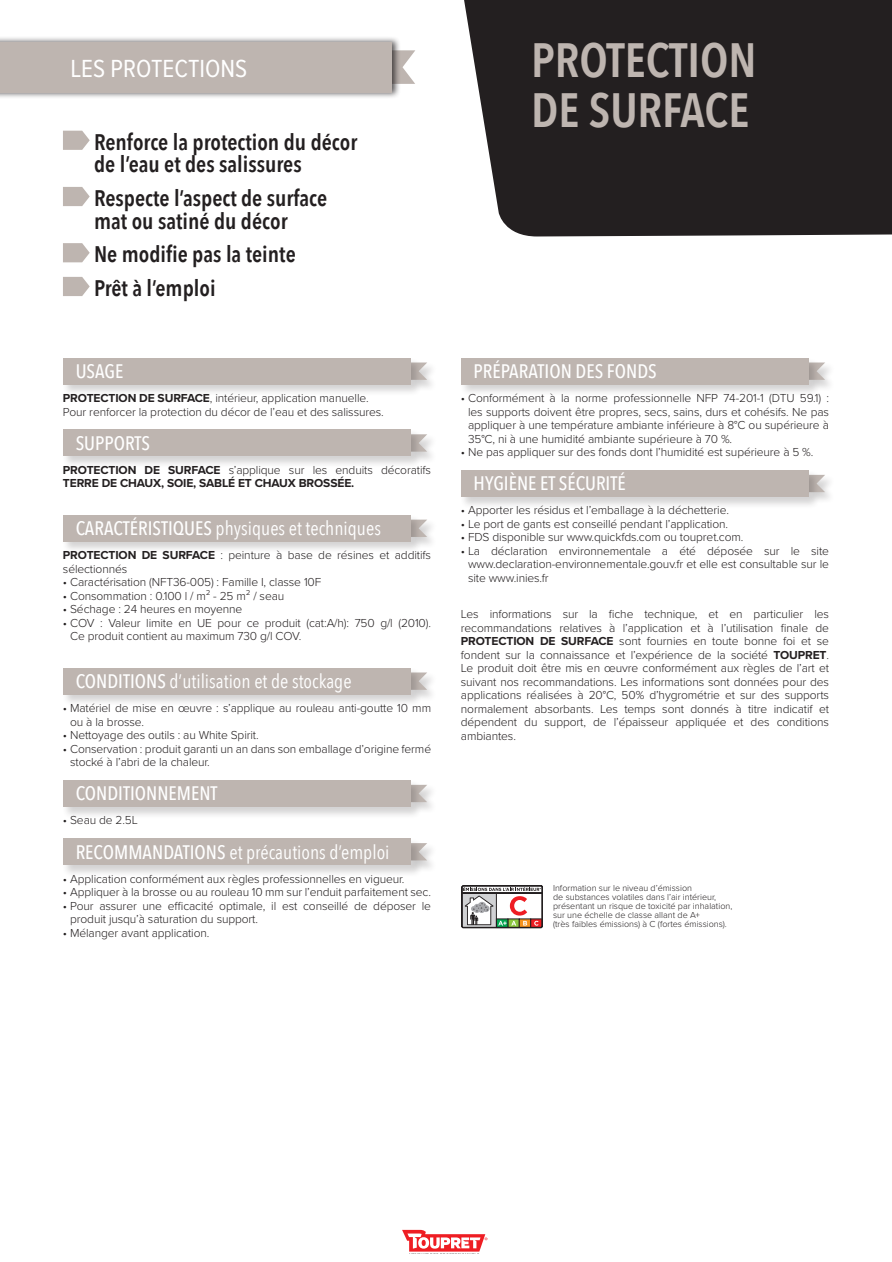
<style>
.page{position:relative;width:892px;height:1262px;background:#fff}
.page>*{position:absolute;margin:0;border:0;box-sizing:border-box;transform-origin:0 0}
.t1{font:600 48px/49.9px "Avenir Next Condensed";color:#beb5b0}
.t2{font:25.65px "Proxima Nova Cond";color:#fff}
.t3{font:600 22.5px/22.5px "Avenir Next Condensed";color:#231f20}
.t4{font:19.5px "Avenir Next Condensed";color:#fff}
.t5{font:500 19.5px "Avenir Next Condensed";color:#fff}
.t6{font:300 12px/13.5px "Proxima Nova";letter-spacing:-.01em;color:#231f20}
.t7{font:700 12px/13.5px "Proxima Nova";letter-spacing:-.01em;color:#231f20}
.t8{font:300 9px/9px "Proxima Nova";color:#231f20}
.s1{font-weight:700}
.s2{font-weight:300}
.s3{font-weight:500}
</style>
<div class="page">
<div style="left:464px;top:0;width:427px;height:236px;background:#231f20"></div>
<div style="left:408px;top:361px;width:30px;height:31px;background:#231f20;opacity:.2"></div>
<svg style="left:422px;top:362px;width:5px;height:18px"></svg>
<div style="left:62px;top:357px;width:360px;height:39px;background:#231f20;opacity:.2"></div>
<div style="left:63px;top:358px;width:347px;height:26px;background:#beb5b0"></div>
<div style="left:408px;top:433px;width:30px;height:30px;background:#231f20;opacity:.2"></div>
<svg style="left:422px;top:434px;width:5px;height:17px"></svg>
<div style="left:62px;top:429px;width:360px;height:39px;background:#231f20;opacity:.2"></div>
<div style="left:63px;top:430px;width:347px;height:26px;background:#beb5b0"></div>
<div style="left:408px;top:518px;width:30px;height:31px;background:#231f20;opacity:.2"></div>
<svg style="left:422px;top:519px;width:5px;height:18px"></svg>
<div style="left:62px;top:514px;width:360px;height:39px;background:#231f20;opacity:.2"></div>
<div style="left:63px;top:515px;width:347px;height:26px;background:#beb5b0"></div>
<div style="left:408px;top:671px;width:30px;height:30px;background:#231f20;opacity:.2"></div>
<svg style="left:422px;top:672px;width:5px;height:17px"></svg>
<div style="left:62px;top:667px;width:360px;height:39px;background:#231f20;opacity:.2"></div>
<div style="left:63px;top:668px;width:347px;height:26px;background:#beb5b0"></div>
<div style="left:408px;top:783px;width:30px;height:31px;background:#231f20;opacity:.2"></div>
<svg style="left:422px;top:784px;width:5px;height:18px"></svg>
<div style="left:62px;top:779px;width:360px;height:39px;background:#231f20;opacity:.2"></div>
<div style="left:63px;top:780px;width:347px;height:26px;background:#beb5b0"></div>
<div style="left:408px;top:842px;width:30px;height:30px;background:#231f20;opacity:.2"></div>
<svg style="left:422px;top:843px;width:5px;height:17px"></svg>
<div style="left:62px;top:837px;width:360px;height:39px;background:#231f20;opacity:.2"></div>
<div style="left:63px;top:838px;width:347px;height:26px;background:#beb5b0"></div>
<div style="left:806px;top:361px;width:29px;height:31px;background:#231f20;opacity:.2"></div>
<svg style="left:820px;top:362px;width:4px;height:18px"></svg>
<div style="left:460px;top:357px;width:360px;height:39px;background:#231f20;opacity:.2"></div>
<div style="left:460px;top:358px;width:348px;height:26px;background:#beb5b0"></div>
<div style="left:806px;top:474px;width:30px;height:30px;background:#231f20;opacity:.2"></div>
<svg style="left:820px;top:475px;width:4px;height:17px"></svg>
<div style="left:460px;top:469px;width:360px;height:39px;background:#231f20;opacity:.2"></div>
<div style="left:460px;top:470px;width:348px;height:26px;background:#beb5b0"></div>
<svg style="left:461px;top:885px;width:81px;height:42px"></svg>
<svg style="left:63px;top:131px;width:27px;height:19px"></svg>
<svg style="left:63px;top:187px;width:27px;height:19px"></svg>
<svg style="left:63px;top:243px;width:27px;height:19px"></svg>
<svg style="left:63px;top:277px;width:27px;height:19px"></svg>
<svg style="left:402px;top:1229px;width:85px;height:22px"></svg>
<svg style="left:400px;top:50px;width:15px;height:34px"></svg>
<div style="left:0;top:36px;width:400px;height:63px;background:#231f20;opacity:.75"></div>
<div style="left:0;top:42px;width:391px;height:51px;background:#beb5b0"></div>
<h2 class="t2" style="left:70px;top:50px;width:178px">LES PROTECTIONS</h2>
<h3 class="t3" style="left:94px;top:130px;width:264px">Renforce la protection du décor de l’eau et des salissures</h3>
<h3 class="t3" style="left:94px;top:186px;width:234px">Respecte l’aspect de surface mat ou satiné du décor</h3>
<h3 class="t3" style="left:94px;top:237px;width:203px;line-height:33.8px">Ne modifie pas la teinte<br>Prêt à l’emploi</h3>
<h3 class="t5" style="left:76px;top:359px;width:49px">USAGE</h3>
<p class="t6" style="left:63px;top:390px;width:322px"><span class="s1">PROTECTION DE SURFACE</span>, intérieur, application manuelle.<br>Pour renforcer la protection du décor de l’eau et des salissures.</p>
<h3 class="t5" style="left:76px;top:431px;width:76px">SUPPORTS</h3>
<p class="t7" style="left:63px;top:463px;width:369px">PROTECTION DE SURFACE <span class="s2">s’applique sur les enduits décoratifs<br></span>TERRE DE CHAUX, SOIE, SABLÉ ET CHAUX BROSSÉE.</p>
<h3 class="t4" style="left:76px;top:511px;width:307px"><span class="s3">CARACTÉRISTIQUES</span> physiques et techniques</h3>
<p class="t6" style="left:63px;top:547px;width:369px"><span class="s1">PROTECTION DE SURFACE</span> : peinture à base de résines et additifs sélectionnés</p>
<p class="t6" style="left:63px;top:574px;width:260px">• Caractérisation (NFT36-005) : Famille I, classe 10F</p>
<p class="t6" style="left:63px;top:588px;width:223px">• Consommation : 0.100 l / m² - 25 m² / seau</p>
<p class="t6" style="left:63px;top:601px;width:181px">• Séchage : 24 heures en moyenne</p>
<p class="t6" style="left:70px;top:615px;width:362px;text-indent:-7px">• COV : Valeur limite en UE pour ce produit (cat:A/h): 750 g/l (2010).<br>Ce produit contient au maximum 730 g/l COV.</p>
<h3 class="t4" style="left:76px;top:664px;width:277px"><span class="s3">CONDITIONS</span> d’utilisation et de stockage</h3>
<p class="t6" style="left:70px;top:700px;width:362px;text-indent:-7px">• Matériel de mise en œuvre : s’applique au rouleau anti-goutte 10 mm ou à la brosse.</p>
<p class="t6" style="left:63px;top:727px;width:197px">• Nettoyage des outils : au White Spirit.</p>
<p class="t6" style="left:70px;top:741px;width:362px;text-indent:-7px">• Conservation : produit garanti un an dans son emballage d’origine fermé stocké à l’abri de la chaleur.</p>
<h3 class="t5" style="left:76px;top:781px;width:143px">CONDITIONNEMENT</h3>
<p class="t6" style="left:63px;top:812px;width:76px">• Seau de 2.5L</p>
<h3 class="t4" style="left:76px;top:834px;width:315px"><span class="s3">RECOMMANDATIONS</span> et précautions d’emploi</h3>
<p class="t6" style="left:63px;top:871px;width:343px">• Application conformément aux règles professionnelles en vigueur.</p>
<p class="t6" style="left:63px;top:884px;width:369px">• Appliquer à la brosse ou au rouleau 10 mm sur l’enduit parfaitement sec.</p>
<p class="t6" style="left:70px;top:898px;width:362px;text-indent:-7px">• Pour assurer une efficacité optimale, il est conseillé de déposer le produit jusqu’à saturation du support.</p>
<p class="t6" style="left:63px;top:925px;width:148px">• Mélanger avant application.</p>
<h1 class="t1" style="left:531px;top:34px;width:227px">PROTECTION<br>DE SURFACE</h1>
<h3 class="t5" style="left:473px;top:359px;width:184px">PRÉPARATION DES FONDS</h3>
<p class="t6" style="left:468px;top:390px;width:362px;text-align:justify;text-indent:-7px">• Conformément à la norme professionnelle NFP 74-201-1 (DTU 59.1) : les supports doivent être propres, secs, sains, durs et cohésifs. Ne pas appliquer à une température ambiante inférieure à 8°C ou supérieure à 35°C, ni à une humidité ambiante supérieure à 70 %.</p>
<p class="t6" style="left:460px;top:444px;width:354px">• Ne pas appliquer sur des fonds dont l’humidité est supérieure à 5 %.</p>
<h3 class="t5" style="left:473px;top:471px;width:153px">HYGIÈNE ET SÉCURITÉ</h3>
<p class="t6" style="left:460px;top:503px;width:269px">• Apporter les résidus et l’emballage à la déchetterie.</p>
<p class="t6" style="left:460px;top:516px;width:269px">• Le port de gants est conseillé pendant l’application.</p>
<p class="t6" style="left:460px;top:530px;width:284px">• FDS disponible sur www.quickfds.com ou toupret.com.</p>
<p class="t6" style="left:468px;top:543px;width:362px;text-align:justify;text-indent:-7px">• La déclaration environnementale a été déposée sur le site www.declaration-environnementale.gouv.fr et elle est consultable sur le site www.inies.fr</p>
<p class="t6" style="left:460px;top:606px;width:369px;text-align:justify">Les informations sur la fiche technique, et en particulier les recommandations relatives à l’application et à l’utilisation finale de <span class="s1">PROTECTION DE SURFACE</span> sont fournies en toute bonne foi et se fondent sur la connaissance et l’expérience de la société <span class="s1">TOUPRET</span>.<br>Le produit doit être mis en œuvre conformément aux règles de l’art et suivant nos recommandations. Les informations sont données pour des applications réalisées à 20°C, 50% d’hygrométrie et sur des supports normalement absorbants. Les temps sont donnés à titre indicatif et dépendent du support, de l’épaisseur appliquée et des conditions ambiantes.</p>
<p class="t8" style="left:553px;top:883px;width:181px">Information sur le niveau d’émission<br>de substances volatiles dans l’air intérieur, présentant un risque de toxicité par inhalation, sur une échelle de classe allant de A+<br>(très faibles émissions) à C (fortes émissions).</p>
</div>
